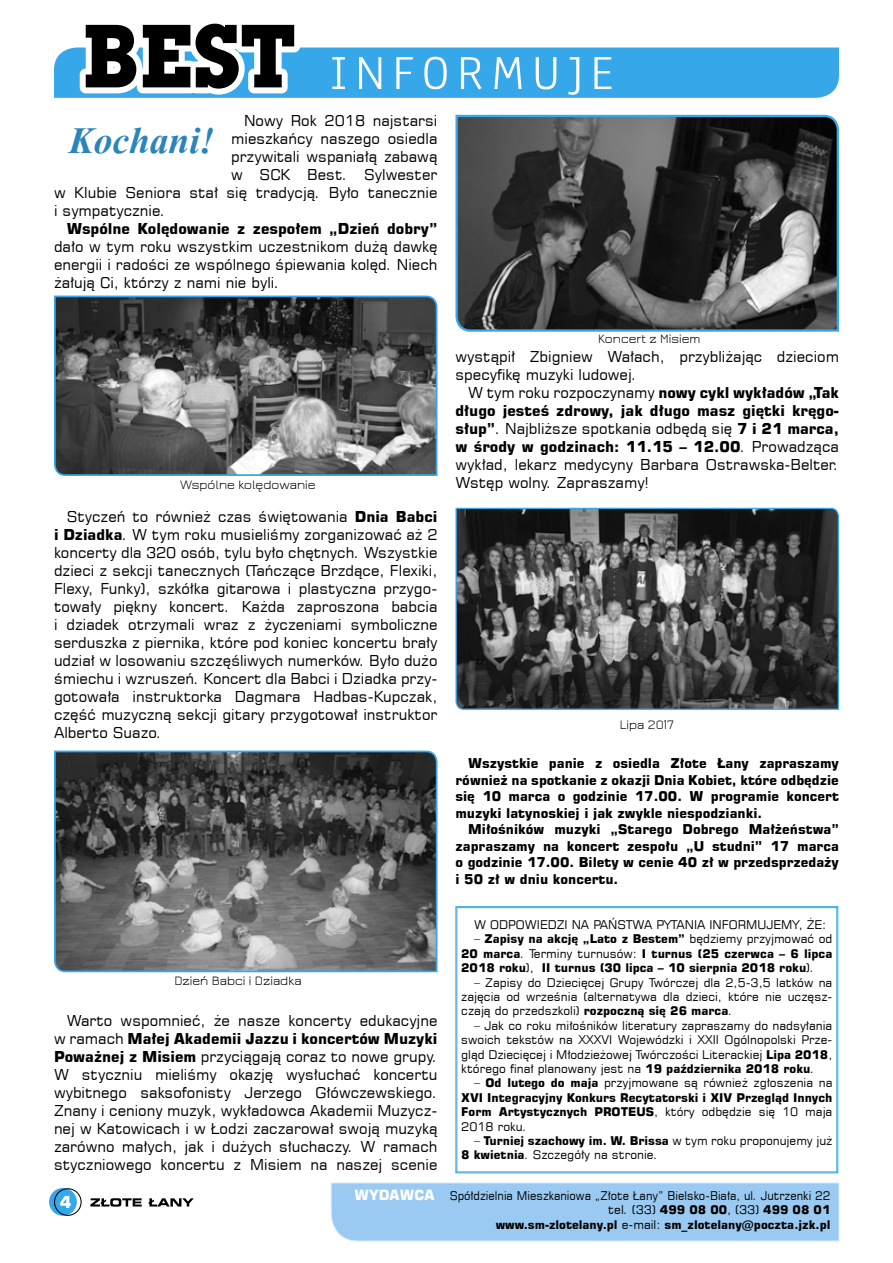
<style>
.page{position:relative;width:893px;height:1263px;background:#fff}
.page>*{position:absolute;margin:0;border:0;box-sizing:border-box;transform-origin:0 0}
.t1{font:51px "Anaheim";letter-spacing:.15em;color:#fff}
.t2{font:italic 700 46.5px "Aparajita";color:#2b85ba}
.t3{font:700 16.5px "Square 721 EU";color:#fff}
.t4{font:15px/18px "Square 721 EU";color:#000;text-align:justify}
.t5{font:700 15px "Square 721 EU";color:#000}
.t6{font:700 14.1px "Square 721 EU";color:#fff}
.t7{font:700 13.5px/16.5px "Square 721 EU";color:#000;text-align:justify}
.t8{font:13.5px "Jura";color:#000}
.t9{font:12px/14.4px "Square 721 EU";color:#000;text-align:justify}
.t10{font:700 12px/14.4px "Square 721 EU";color:#000;text-align:justify}
.t11{font:12px/14.4px "Square 721 EU";color:#000;text-align:right;scale:.94 1}
.s1{font-weight:700}
.s2{font-weight:400}
</style>
<div class="page">
<div style="left:49px;top:1188px;width:28px;height:28px;background:#36a7e9;border-radius:50%"></div>
<svg style="left:54px;top:1188px;width:28px;height:28px"></svg>
<svg style="left:90px;top:1198px;width:104px;height:8px"></svg>
<svg style="left:54px;top:23px;width:785px;height:75px"></svg>
<svg style="left:330px;top:1182px;width:510px;height:60px;background:#9eccf1"></svg>
<svg style="left:455px;top:114px;width:384px;height:218px;background:#454849"></svg>
<svg style="left:455px;top:507px;width:384px;height:203px;background:#484a4b"></svg>
<svg style="left:54px;top:295px;width:384px;height:181px;background:#5d6062"></svg>
<svg style="left:54px;top:750px;width:384px;height:223px;background:#5e6062"></svg>
<svg style="left:455px;top:906px;width:383px;height:267px"></svg>
<h1 class="t1" style="left:330px;top:40px;width:286px">INFORMUJE</h1>
<p class="t4" style="left:244px;top:111px;width:195px">Nowy Rok 2018 najstarsi</p>
<p class="t4" style="left:231px;top:129px;width:208px">mieszkańcy naszego osiedla</p>
<p class="t4" style="left:231px;top:147px;width:208px">przywitali wspaniałą zabawą</p>
<p class="t4" style="left:231px;top:165px;width:208px">w SCK Best. Sylwester</p>
<p class="t4" style="left:54px;top:183px;width:385px">w Klubie Seniora stał się tradycją. Było tanecznie</p>
<p class="t4" style="left:54px;top:201px;width:113px">i sympatycznie.</p>
<p class="t5" style="left:67px;top:219px;width:372px">Wspólne Kolędowanie z zespołem „Dzień dobry”</p>
<p class="t4" style="left:54px;top:237px;width:385px">dało w tym roku wszystkim uczestnikom dużą dawkę energii i radości ze wspólnego śpiewania kolęd. Niech żałują Ci, którzy z nami nie byli.</p>
<h2 class="t2" style="left:69px;top:119px;width:147px">Kochani!</h2>
<p class="t8" style="left:180px;top:478px;width:137px">Wspólne kolędowanie</p>
<p class="t4" style="left:54px;top:507px;width:385px;text-indent:13px">Styczeń to również czas świętowania <span class="s1">Dnia Babci i Dziadka</span>. W tym roku musieliśmy zorganizować aż 2 koncerty dla 320 osób, tylu było chętnych. Wszystkie dzieci z sekcji tanecznych (Tańczące Brzdące, Flexiki, Flexy, Funky), szkółka gitarowa i plastyczna przygo&shy;towały piękny koncert. Każda zaproszona babcia i dziadek otrzymali wraz z życzeniami symboliczne serduszka z piernika, które pod koniec koncertu brały udział w losowaniu szczęśliwych numerków. Było dużo śmiechu i wzruszeń. Koncert dla Babci i Dziadka przy&shy;gotowała instruktorka Dagmara Hadbas-Kupczak, część muzyczną sekcji gitary przygotował instruktor Alberto Suazo.</p>
<p class="t8" style="left:598px;top:331px;width:104px">Koncert z Misiem</p>
<p class="t4" style="left:455px;top:347px;width:385px">wystąpił Zbigniew Wałach, przybliżając dzieciom specyfikę muzyki ludowej.</p>
<p class="t4" style="left:455px;top:383px;width:385px;text-indent:13px">W tym roku rozpoczynamy <span class="s1">nowy cykl wykładów „Tak długo jesteś zdrowy, jak długo masz giętki kręgo&shy;słup”</span>. Najbliższe spotkania odbędą się <span class="s1">7 i 21 marca, w środy w godzinach: 11.15 – 12.00</span>. Prowadząca wykład, lekarz medycyny Barbara Ostrawska-Belter.<br>Wstęp wolny. Zapraszamy!</p>
<p class="t8" style="left:620px;top:717px;width:55px">Lipa 2017</p>
<p class="t7" style="left:455px;top:756px;width:385px;text-indent:13px">Wszystkie panie z osiedla Złote Łany zapraszamy również na spotkanie z okazji Dnia Kobiet, które odbędzie się 10 marca o godzinie 17.00. W programie koncert muzyki latynoskiej i jak zwykle niespodzianki.</p>
<p class="t7" style="left:455px;top:822px;width:385px;text-indent:13px">Miłośników muzyki „Starego Dobrego Małżeństwa” zapraszamy na koncert zespołu „U studni” 17 marca o godzinie 17.00. Bilety w cenie 40 zł w przedsprzedaży i 50 zł w dniu koncertu.</p>
<p class="t8" style="left:174px;top:974px;width:129px">Dzień Babci i Dziadka</p>
<p class="t4" style="left:54px;top:1011px;width:385px;text-indent:13px">Warto wspomnieć, że nasze koncerty edukacyjne w ramach <span class="s1">Małej Akademii Jazzu i koncertów Muzyki Poważnej z Misiem</span> przyciągają coraz to nowe grupy.<br>W styczniu mieliśmy okazję wysłuchać koncertu wybitnego saksofonisty Jerzego Główczewskiego.<br>Znany i ceniony muzyk, wykładowca Akademii Muzycz&shy;nej w Katowicach i w Łodzi zaczarował swoją muzyką zarówno małych, jak i dużych słuchaczy. W ramach styczniowego koncertu z Misiem na naszej scenie</p>
<p class="t3" style="left:60px;top:1191px;width:13px">4</p>
<p class="t6" style="left:354px;top:1186px;width:82px">WYDAWCA</p>
<p class="t9" style="left:474px;top:917px;width:354px">W ODPOWIEDZI NA PAŃSTWA PYTANIA INFORMUJEMY, ŻE:</p>
<p class="t10" style="left:461px;top:932px;width:373px;text-indent:13px"><span class="s2">–</span> Zapisy na akcję „Lato z Bestem” <span class="s2">będziemy przyjmować od </span>20 marca<span class="s2">. Terminy turnusów:</span> I turnus (25 czerwca – 6 lipca 2018 roku<span class="s2">),</span> II turnus (30 lipca – 10 sierpnia 2018 roku<span class="s2">).</span></p>
<p class="t9" style="left:461px;top:975px;width:373px;text-indent:13px">– Zapisy do Dziecięcej Grupy Twórczej dla 2,5-3,5 latków na zajęcia od września (alternatywa dla dzieci, które nie uczęsz&shy;czają do przedszkoli) <span class="s1">rozpoczną się 26 marca</span>.</p>
<p class="t9" style="left:461px;top:1018px;width:373px;text-indent:13px">– Jak co roku miłośników literatury zapraszamy do nadsyłania swoich tekstów na XXXVI Wojewódzki i XXII Ogólnopolski Prze&shy;gląd Dziecięcej i Młodzieżowej Twórczości Literackiej <span class="s1">Lipa 2018</span>, którego finał planowany jest na <span class="s1">19 października 2018 roku</span>.</p>
<p class="t10" style="left:461px;top:1076px;width:373px;text-indent:13px"><span class="s2">–</span> Od lutego do maja <span class="s2">przyjmowane są również zgłoszenia na </span>XVI Integracyjny Konkurs Recytatorski i XIV Przegląd Innych Form Artystycznych PROTEUS<span class="s2">, który odbędzie się 10 maja 2018 roku.</span></p>
<p class="t9" style="left:461px;top:1133px;width:373px;text-indent:13px">– <span class="s1">Turniej szachowy im. W. Brissa</span> w tym roku proponujemy już<br><span class="s1">8 kwietnia</span>. Szczegóły na stronie.</p>
<p class="t11" style="left:450px;top:1188px;width:406px">Spółdzielnia Mieszkaniowa „Złote Łany” Bielsko-Biała, ul. Jutrzenki 22 tel. (33) <span class="s1">499 08 00</span>, (33) <span class="s1">499 08 01<br>www.sm-zlotelany.pl</span> e-mail: <span class="s1">sm_zlotelany@poczta.jzk.pl</span></p>
</div>
